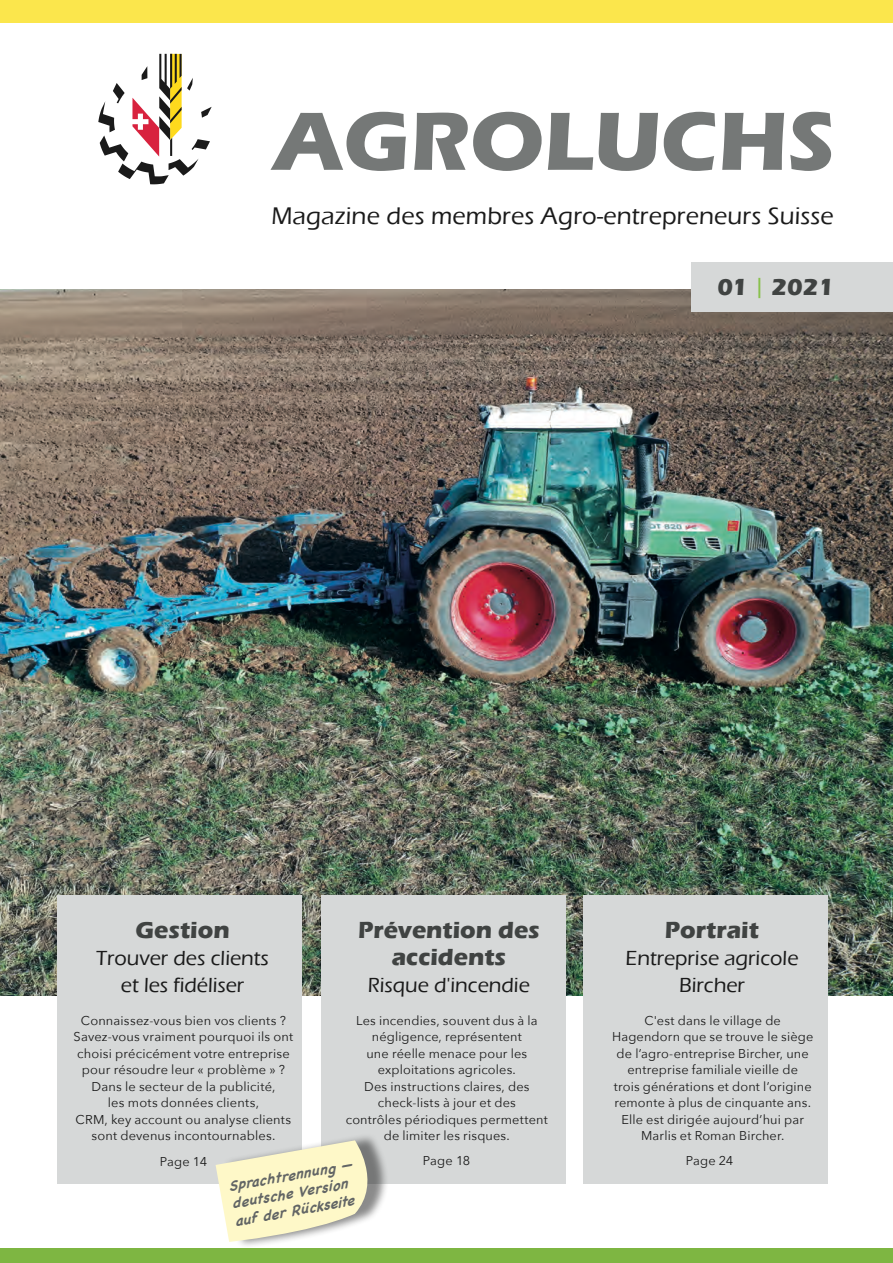
<style>
.page{position:relative;width:893px;height:1263px;background:#fff}
.page>*{position:absolute;margin:0;border:0;box-sizing:border-box;transform-origin:0 0}
.t1{font:700 85.5px "Eras ITC";color:#757877}
.t2{font:500 24.75px "Eras ITC";letter-spacing:.01em;color:#1a1a1a}
.t3{font:700 24px/27px "Eras ITC";color:#404342;text-align:center}
.t4{font:500 21px/27px "Eras ITC";color:#1a1a1a;text-align:center}
.t5{font:italic 700 13.95px/17.9px "Chalkboard";color:#626565}
.t6{font:12.75px/16.5px "Avenir Next";letter-spacing:.01em;color:#1a1a1a;text-align:center}
.s1{font-weight:500;color:#88c14c}
</style>
<div class="page">
<img style="left:0;top:289px;width:893px;height:706px">
<div style="left:58px;top:895px;width:244px;height:289px;background:#d6d8d8"></div>
<div style="left:321px;top:895px;width:244px;height:289px;background:#d6d8d8"></div>
<div style="left:584px;top:895px;width:244px;height:289px;background:#d6d8d8"></div>
<div style="left:0;top:0;width:893px;height:23px;background:#fbe64c"></div>
<svg style="left:98px;top:54px;width:114px;height:130px"></svg>
<div style="left:0;top:1249px;width:893px;height:14px;background:#7eb642"></div>
<div style="left:691px;top:262px;width:202px;height:49px;background:#d6d8d8"></div>
<div style="left:223px;top:1133px;width:166px;height:116px;background:#1a1a1a;opacity:.51"></div>
<svg style="left:216px;top:1140px;width:167px;height:102px"></svg>
<h1 class="t1" style="left:274px;top:92px;width:563px">AGROLUCHS</h1>
<h2 class="t2" style="left:272px;top:202px;width:564px">Magazine des membres Agro-entrepreneurs Suisse</h2>
<h3 class="t3" style="left:718px;top:274px;width:118px">01 <span class="s1">|</span> 2021</h3>
<h3 class="t3" style="left:136px;top:916px;width:96px">Gestion</h3>
<h3 class="t4" style="left:96px;top:944px;width:174px">Trouver des clients et les fidéliser</h3>
<h3 class="t3" style="left:358px;top:916px;width:183px">Prévention des accidents</h3>
<h3 class="t4" style="left:368px;top:971px;width:163px">Risque d'incendie</h3>
<h3 class="t3" style="left:665px;top:916px;width:95px">Portrait</h3>
<h3 class="t4" style="left:625px;top:944px;width:174px">Entreprise agricole<br>Bircher</h3>
<p class="t6" style="left:74px;top:1012px;width:221px">Connaissez-vous bien vos clients ?<br>Savez-vous vraiment pourquoi ils ont choisi précicément votre entreprise pour résoudre leur « problème » ?<br>Dans le secteur de la publicité,<br>les mots données clients,<br>CRM, key account ou analyse clients sont devenus incontournables.</p>
<p class="t6" style="left:346px;top:1012px;width:204px">Les incendies, souvent dus à la négligence, représentent<br>une réelle menace pour les exploitations agricoles.<br>Des instructions claires, des check-lists à jour et des<br>contrôles périodiques permettent de limiter les risques.</p>
<p class="t6" style="left:612px;top:1011px;width:203px">C'est dans le village de<br>Hagendorn que se trouve le siège de l’agro-entreprise Bircher, une entreprise familiale vieille de<br>trois générations et dont l’origine remonte à plus de cinquante ans.<br>Elle est dirigée aujourd’hui par<br>Marlis et Roman Bircher.</p>
<p class="t6" style="left:160px;top:1153px;width:49px">Page 14</p>
<p class="t6" style="left:423px;top:1152px;width:49px">Page 18</p>
<p class="t6" style="left:686px;top:1152px;width:49px">Page 24</p>
<p class="t5" style="left:227px;top:1177px;width:125px;rotate:-10deg">Sprachtrennung — deutsche Version auf der Rückseite</p>
</div>
